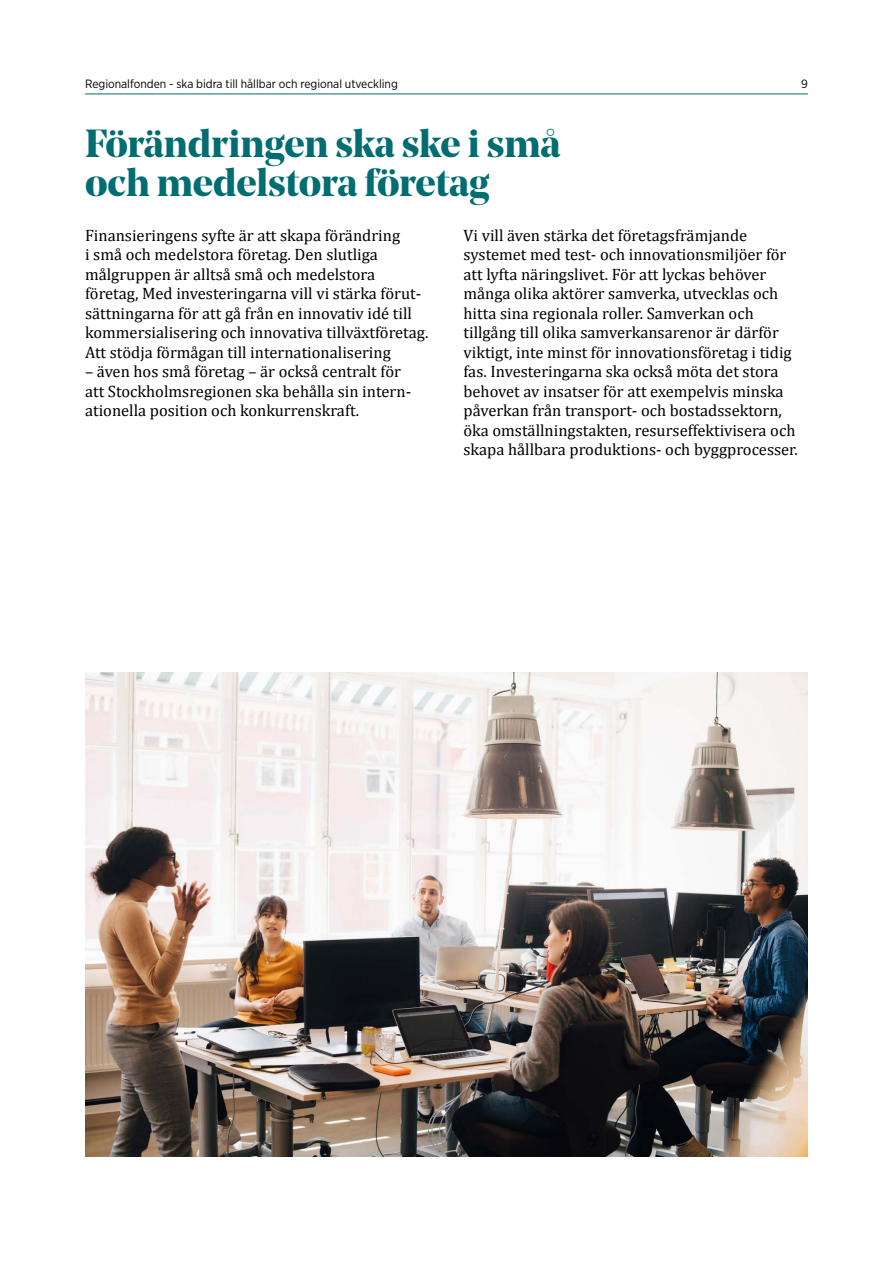
<style>
.page{position:relative;width:893px;height:1263px;background:#fff}
.page>*{position:absolute;margin:0;border:0;box-sizing:border-box;transform-origin:0 0}
.Rubrik_H2{font:700 39px/39px "Noe Display";letter-spacing:-.005em;color:#006d71}
.Bröd{font:16.5px/19.5px "Cambria";color:#000}
.t1{font:12px "Gotham Narrow";color:#000}
</style>
<div class="page">
<hr style="left:85px;top:94px;width:723px;height:1px;background:#006d71">
<img style="left:85px;top:673px;width:723px;height:484px">
<p class="t1" style="left:85px;top:77px;width:314px">Regionalfonden - ska bidra till hållbar och regional utveckling</p>
<p class="t1" style="left:801px;top:77px;width:8px">9</p>
<h2 class="Rubrik_H2" style="left:85px;top:122px;width:477px">Förändringen ska ske i små och medelstora företag</h2>
<p class="Bröd" style="left:85px;top:226px;width:345px">Finansieringens syfte är att skapa förändring<br>i små och medelstora företag. Den slutliga målgruppen är alltså små och medelstora företag, Med investeringarna vill vi stärka förut&shy;sättningarna för att gå från en innovativ idé till kommersialisering och innovativa tillväxtföretag.<br>Att stödja förmågan till internationalisering</p>
<p class="Bröd" style="left:85px;top:362px;width:328px">– även hos små företag – är också centralt för att Stockholmsregionen ska behålla sin intern&shy;ationella position och konkurrenskraft.</p>
<p class="Bröd" style="left:463px;top:226px;width:336px">Vi vill även stärka det företagsfrämjande systemet med test- och innovationsmiljöer för att lyfta näringslivet. För att lyckas behöver många olika aktörer samverka, utvecklas och hitta sina regionala roller. Samverkan och tillgång till olika samverkansarenor är därför viktigt, inte minst för innovationsföretag i tidig fas. Investeringarna ska också möta det stora behovet av insatser för att exempelvis minska påverkan från transport- och bostadssektorn, öka omställningstakten, resurseffektivisera och skapa hållbara produktions- och byggprocesser.</p>
</div>
